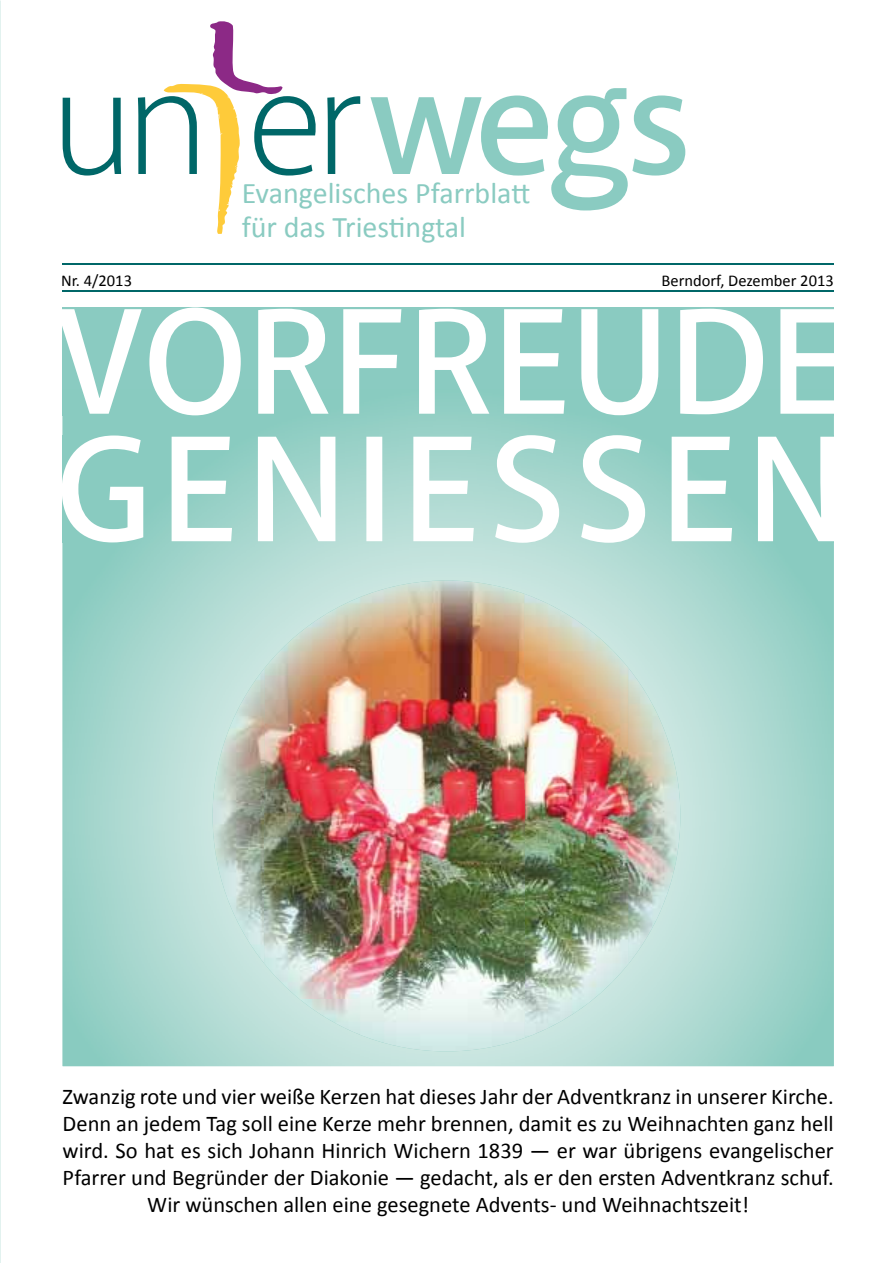
<style>
.page{position:relative;width:893px;height:1263px;background:#fff}
.page>*{position:absolute;margin:0;border:0;box-sizing:border-box;transform-origin:0 0}
.t1{font:600 153px "Akagi";letter-spacing:.005em;color:#fff}
.t2{font:30px/33.6px "Calibri";color:#8acbc1}
.t3{font:22.5px/27px "Calibri";color:#000;text-align:center}
.t4{font:16.5px "Calibri";color:#000}
</style>
<div class="page">
<svg style="left:63px;top:98px;width:58px;height:78px"></svg>
<svg style="left:327px;top:96px;width:33px;height:78px"></svg>
<svg style="left:370px;top:88px;width:315px;height:123px"></svg>
<svg style="left:138px;top:21px;width:178px;height:213px"></svg>
<hr style="left:63px;top:264px;width:771px;height:1px;background:#006768">
<hr style="left:63px;top:291px;width:771px;height:1px;background:#006768">
<div style="left:63px;top:307px;width:771px;height:759px;background:#8acbc1"></div>
<img style="left:62px;top:415px;width:11px;height:652px">
<img style="left:63px;top:415px;width:771px;height:651px">
<img style="left:82px;top:389px;width:752px;height:26px">
<img style="left:63px;top:435px;width:771px;height:108px">
<img style="left:264px;top:580px;width:261px;height:419px">
<img style="left:524px;top:594px;width:105px;height:444px">
<img style="left:213px;top:668px;width:52px;height:296px">
<img style="left:628px;top:668px;width:52px;height:296px">
<img style="left:299px;top:999px;width:226px;height:52px">
<h2 class="t2" style="left:242px;top:176px;width:290px">Evangelisches Pfarrblatt für das Triestingtal</h2>
<p class="t4" style="left:61px;top:270px;width:72px">Nr. 4/2013</p>
<p class="t4" style="left:662px;top:270px;width:174px">Berndorf, Dezember 2013</p>
<h1 class="t1" style="left:56px;top:269px;width:792px">VORFREUDE</h1>
<p class="t3" style="left:63px;top:1083px;width:773px">Zwanzig rote und vier weiße Kerzen hat dieses Jahr der Adventkranz in unserer Kirche.<br>Denn an jedem Tag soll eine Kerze mehr brennen, damit es zu Weihnachten ganz hell wird. So hat es sich Johann Hinrich Wichern 1839 — er war übrigens evangelischer Pfarrer und Begründer der Diakonie — gedacht, als er den ersten Adventkranz schuf.<br>Wir wünschen allen eine gesegnete Advents- und Weihnachtszeit!</p>
</div>
